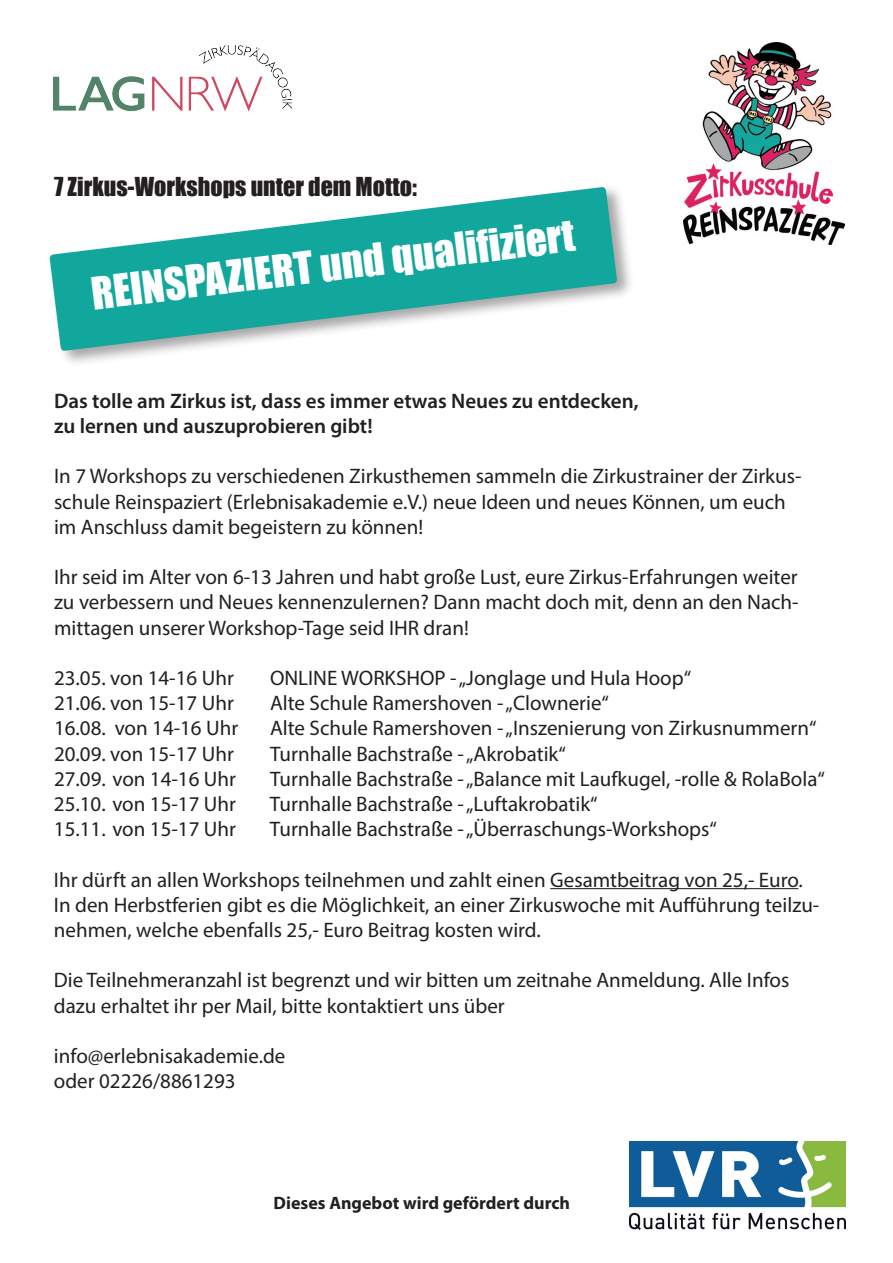
<style>
.page{position:relative;width:893px;height:1263px;background:#fff}
.page>*{position:absolute;margin:0;border:0;box-sizing:border-box;transform-origin:0 0}
.t1{font:41.25px "Impact";color:#fff}
.t2{font:24px "Impact";color:#231f20}
.t3{font:21px/25.2px "Myriad Pro";color:#231f20}
.t4{font:600 21px/25.2px "Myriad Pro";color:#231f20}
.t5{font:700 18px "Myriad Pro";color:#231f20}
</style>
<div class="page">
<img style="left:629px;top:1142px;width:217px;height:87px">
<img style="left:53px;top:45px;width:239px;height:66px">
<img style="left:683px;top:42px;width:161px;height:202px">
<div style="left:48px;top:184px;width:587px;height:183px;background:#231f20;opacity:.4"></div>
<svg style="left:49px;top:187px;width:568px;height:164px;fill:#12a79d"></svg>
<hr style="left:550px;top:888px;width:248px;height:1px;background:#231f20">
<p class="t2" style="left:54px;top:168px;width:364px">7 Zirkus-Workshops unter dem Motto:</p>
<h1 class="t1" style="left:88px;top:262px;width:488px;rotate:-7deg">REINSPAZIERT und qualifi ziert</h1>
<p class="t4" style="left:54px;top:387px;width:586px">Das tolle am Zirkus ist, dass es immer etwas Neues zu entdecken, zu lernen und auszuprobieren gibt!</p>
<p class="t3" style="left:54px;top:463px;width:749px">In 7 Workshops zu verschiedenen Zirkusthemen sammeln die Zirkustrainer der Zirkus&shy;schule Reinspaziert (Erlebnisakademie e.V.) neue Ideen und neues Können, um euch im Anschluss damit begeistern zu können!</p>
<p class="t3" style="left:54px;top:564px;width:746px;text-align:justify">Ihr seid im Alter von 6-13 Jahren und habt große Lust, eure Zirkus-Erfahrungen weiter zu verbessern und Neues kennenzulernen? Dann macht doch mit, denn an den Nach&shy;mittagen unserer Workshop-Tage seid IHR dran!</p>
<p class="t3" style="left:54px;top:665px;width:181px">23.05. von 14-16 Uhr</p>
<p class="t3" style="left:270px;top:665px;width:423px">ONLINE WORKSHOP - „Jonglage und Hula Hoop“</p>
<p class="t3" style="left:54px;top:690px;width:181px">21.06. von 15-17 Uhr</p>
<p class="t3" style="left:270px;top:690px;width:340px">Alte Schule Ramershoven - „Clownerie“</p>
<p class="t3" style="left:54px;top:715px;width:186px">16.08. von 14-16 Uhr</p>
<p class="t3" style="left:270px;top:715px;width:548px">Alte Schule Ramershoven - „Inszenierung von Zirkusnummern“</p>
<p class="t3" style="left:54px;top:740px;width:181px">20.09. von 15-17 Uhr</p>
<p class="t3" style="left:270px;top:740px;width:297px">Turnhalle Bachstraße - „Akrobatik“</p>
<p class="t3" style="left:54px;top:766px;width:184px">27.09. von 14-16 Uhr</p>
<p class="t3" style="left:270px;top:766px;width:556px">Turnhalle Bachstraße - „Balance mit Laufkugel, -rolle &amp; RolaBola“</p>
<p class="t3" style="left:54px;top:791px;width:184px">25.10. von 15-17 Uhr</p>
<p class="t3" style="left:270px;top:791px;width:329px">Turnhalle Bachstraße - „Luftakrobatik“</p>
<p class="t3" style="left:54px;top:816px;width:184px">15.11. von 15-17 Uhr</p>
<p class="t3" style="left:270px;top:816px;width:448px">Turnhalle Bachstraße - „Überraschungs-Workshops“</p>
<p class="t3" style="left:54px;top:866px;width:767px">Ihr dürft an allen Workshops teilnehmen und zahlt einen Gesamtbeitrag von 25,- Euro.<br>In den Herbstferien gibt es die Möglichkeit, an einer Zirkuswoche mit Aufführung teilzu&shy;nehmen, welche ebenfalls 25,- Euro Beitrag kosten wird.</p>
<p class="t3" style="left:54px;top:967px;width:737px">Die Teilnehmeranzahl ist begrenzt und wir bitten um zeitnahe Anmeldung. Alle Infos dazu erhaltet ihr per Mail, bitte kontaktiert uns über</p>
<p class="t3" style="left:54px;top:1043px;width:233px">info@erlebnisakademie.de oder 02226/8861293</p>
<p class="t5" style="left:274px;top:1191px;width:298px">Dieses Angebot wird gefördert durch</p>
</div>
